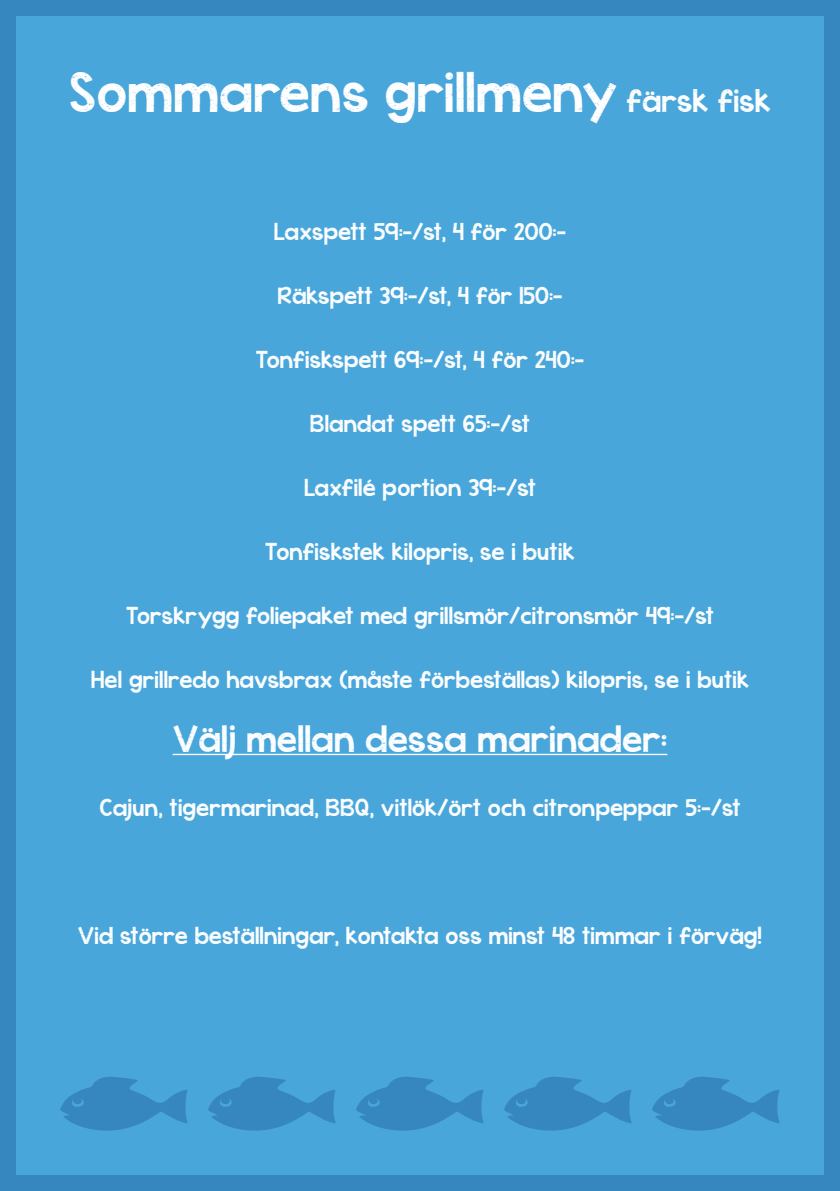
<style>
.page{position:relative;width:840px;height:1191px;background:#fff}
.page>*{position:absolute;margin:0;border:0;box-sizing:border-box;transform-origin:0 0}
.t1{font:42px "KG Cold Coffee";letter-spacing:.005em;color:#fff}
.t2{font:28px "KG Cold Coffee";color:#fff}
.t3{font:18px "KG Cold Coffee";color:#fff}
.s1{font-size:24px}
</style>
<div class="page">
<div style="left:0;top:0;width:839px;height:1191px;background:#48a6db"></div>
<hr style="left:172px;top:753px;width:495px;height:2px;background:#fff">
<svg style="left:651px;top:1076px;width:128px;height:54px;background:#3d93ca"></svg>
<svg style="left:503px;top:1076px;width:128px;height:54px;background:#3d93ca"></svg>
<svg style="left:356px;top:1076px;width:127px;height:54px;background:#3d93ca"></svg>
<svg style="left:208px;top:1076px;width:128px;height:54px;background:#3d93ca"></svg>
<svg style="left:60px;top:1076px;width:128px;height:54px;background:#3d93ca"></svg>
<h1 class="t1" style="left:69px;top:60px;width:702px">Sommarens grillmeny <span class="s1">färsk fisk</span></h1>
<p class="t3" style="left:274px;top:218px;width:293px">Laxspett 59:-/st, 4 för 200:-</p>
<p class="t3" style="left:277px;top:282px;width:286px">Räkspett 39:-/st, 4 för 150:-</p>
<p class="t3" style="left:255px;top:346px;width:330px">Tonfiskspett 69:-/st, 4 för 240:-</p>
<p class="t3" style="left:310px;top:410px;width:221px">Blandat spett 65:-/st</p>
<p class="t3" style="left:304px;top:474px;width:233px">Laxfilé portion 39:-/st</p>
<p class="t3" style="left:265px;top:538px;width:311px">Tonfiskstek kilopris, se i butik</p>
<p class="t3" style="left:126px;top:602px;width:589px">Torskrygg foliepaket med grillsmör/citronsmör 49:-/st</p>
<p class="t3" style="left:91px;top:666px;width:659px">Hel grillredo havsbrax (måste förbeställas) kilopris, se i butik</p>
<h2 class="t2" style="left:172px;top:717px;width:496px">Välj mellan dessa marinader:</h2>
<p class="t3" style="left:99px;top:794px;width:642px">Cajun, tigermarinad, BBQ, vitlök/ört och citronpeppar 5:-/st</p>
<p class="t3" style="left:78px;top:922px;width:685px">Vid större beställningar, kontakta oss minst 48 timmar i förväg!</p>
</div>
